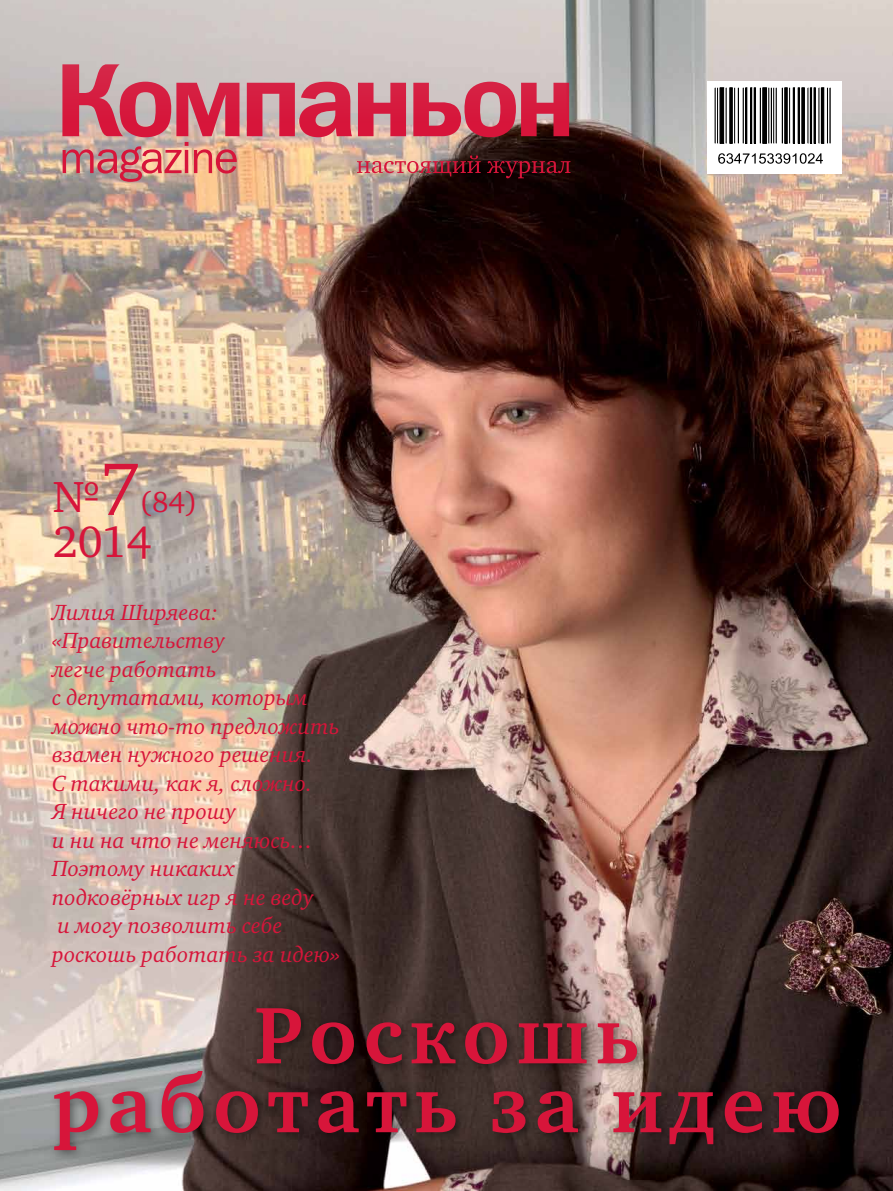
<style>
.page{position:relative;width:893px;height:1191px;background:#fff}
.page>*{position:absolute;margin:0;border:0;box-sizing:border-box;transform-origin:0 0}
.t1{font:700 82.05px/68.8px "Charter ITC";letter-spacing:.08em;color:#d7153a;text-align:center}
.t2{font:45px "Charter ITC";color:#d7153a}
.t3{font:44.55px "Charter ITC";color:#d7153a}
.t4{font:29.7px "Charter ITC";color:#d7153a}
.t5{font:italic 22.5px/28.5px "Charter ITC";color:#d7153a}
.s1{font-size:72px}
</style>
<div class="page">
<img style="left:0;top:0;width:893px;height:1191px">
<div style="left:707px;top:81px;width:135px;height:93px;background:#fff"></div>
<hr style="left:715px;top:88px;width:1px;height:55px;background:#000">
<hr style="left:717px;top:88px;width:1px;height:55px;background:#000">
<svg style="left:719px;top:87px;width:5px;height:57px"></svg>
<hr style="left:726px;top:88px;width:1px;height:55px;background:#000">
<svg style="left:729px;top:87px;width:4px;height:57px"></svg>
<hr style="left:734px;top:88px;width:1px;height:55px;background:#000">
<div style="left:735px;top:87px;width:3px;height:57px;border:1px solid #fff"></div>
<hr style="left:738px;top:88px;width:1px;height:55px;background:#000">
<svg style="left:742px;top:87px;width:1px;height:57px"></svg>
<hr style="left:743px;top:88px;width:1px;height:55px;background:#000">
<div style="left:745px;top:87px;width:3px;height:57px;border:1px solid #000"></div>
<div style="left:750px;top:87px;width:2px;height:57px;border:1px solid #000"></div>
<div style="left:754px;top:87px;width:2px;height:57px;border:1px solid #000"></div>
<svg style="left:759px;top:88px;width:1px;height:56px"></svg>
<hr style="left:760px;top:88px;width:1px;height:55px;background:#000">
<svg style="left:762px;top:87px;width:5px;height:57px"></svg>
<hr style="left:768px;top:88px;width:1px;height:55px;background:#000">
<hr style="left:771px;top:88px;width:1px;height:55px;background:#000">
<hr style="left:773px;top:88px;width:1px;height:55px;background:#000">
<hr style="left:776px;top:88px;width:1px;height:55px;background:#000">
<svg style="left:781px;top:88px;width:1px;height:56px"></svg>
<hr style="left:782px;top:88px;width:1px;height:55px;background:#000">
<svg style="left:784px;top:87px;width:4px;height:57px"></svg>
<hr style="left:789px;top:88px;width:1px;height:55px;background:#000">
<div style="left:790px;top:87px;width:3px;height:57px;border:1px solid #fff"></div>
<div style="left:793px;top:87px;width:2px;height:57px;border:1px solid #000"></div>
<div style="left:795px;top:87px;width:3px;height:57px;border:1px solid #fff"></div>
<div style="left:798px;top:87px;width:2px;height:57px;border:1px solid #000"></div>
<svg style="left:801px;top:87px;width:4px;height:57px"></svg>
<hr style="left:807px;top:88px;width:2px;height:55px;background:#000">
<div style="left:810px;top:87px;width:2px;height:57px;border:1px solid #000"></div>
<div style="left:813px;top:87px;width:3px;height:57px;border:1px solid #000"></div>
<hr style="left:818px;top:88px;width:2px;height:55px;background:#000">
<hr style="left:821px;top:87px;width:3px;height:57px;background:#000">
<div style="left:824px;top:87px;width:3px;height:57px;border:1px solid #fff"></div>
<hr style="left:827px;top:88px;width:1px;height:55px;background:#000">
<hr style="left:829px;top:88px;width:2px;height:55px;background:#000">
<svg style="left:718px;top:153px;width:105px;height:11px"></svg>
<img style="left:357px;top:155px;width:213px;height:23px">
<svg style="left:247px;top:82px;width:105px;height:55px;background:#d25268"></svg>
<svg style="left:358px;top:83px;width:48px;height:53px;background:#d44860"></svg>
<svg style="left:62px;top:64px;width:177px;height:118px;background:#cf777f"></svg>
<svg style="left:413px;top:82px;width:156px;height:55px;background:#ca5367"></svg>
<div style="left:48px;top:1001px;width:803px;height:161px;background:#000;opacity:.45"></div>
<h3 class="t3" style="left:53px;top:469px;width:88px">№<span class="s1">7</span></h3>
<h3 class="t4" style="left:140px;top:483px;width:59px">(84)</h3>
<h2 class="t2" style="left:53px;top:514px;width:100px">2014</h2>
<p class="t5" style="left:52px;top:598px;width:289px">Лилия Ширяева: «Правительству<br>легче работать<br>с депутатами, которым можно что-то предложить взамен нужного решения.<br>С такими, как я, сложно.<br>Я ничего не прошу<br>и ни на что не меняюсь…<br>Поэтому никаких подковёрных игр я не веду<br>и могу позволить себе роскошь работать за идею»</p>
<h1 class="t1" style="left:52px;top:1001px;width:791px">Роскошь работать за идею</h1>
</div>
